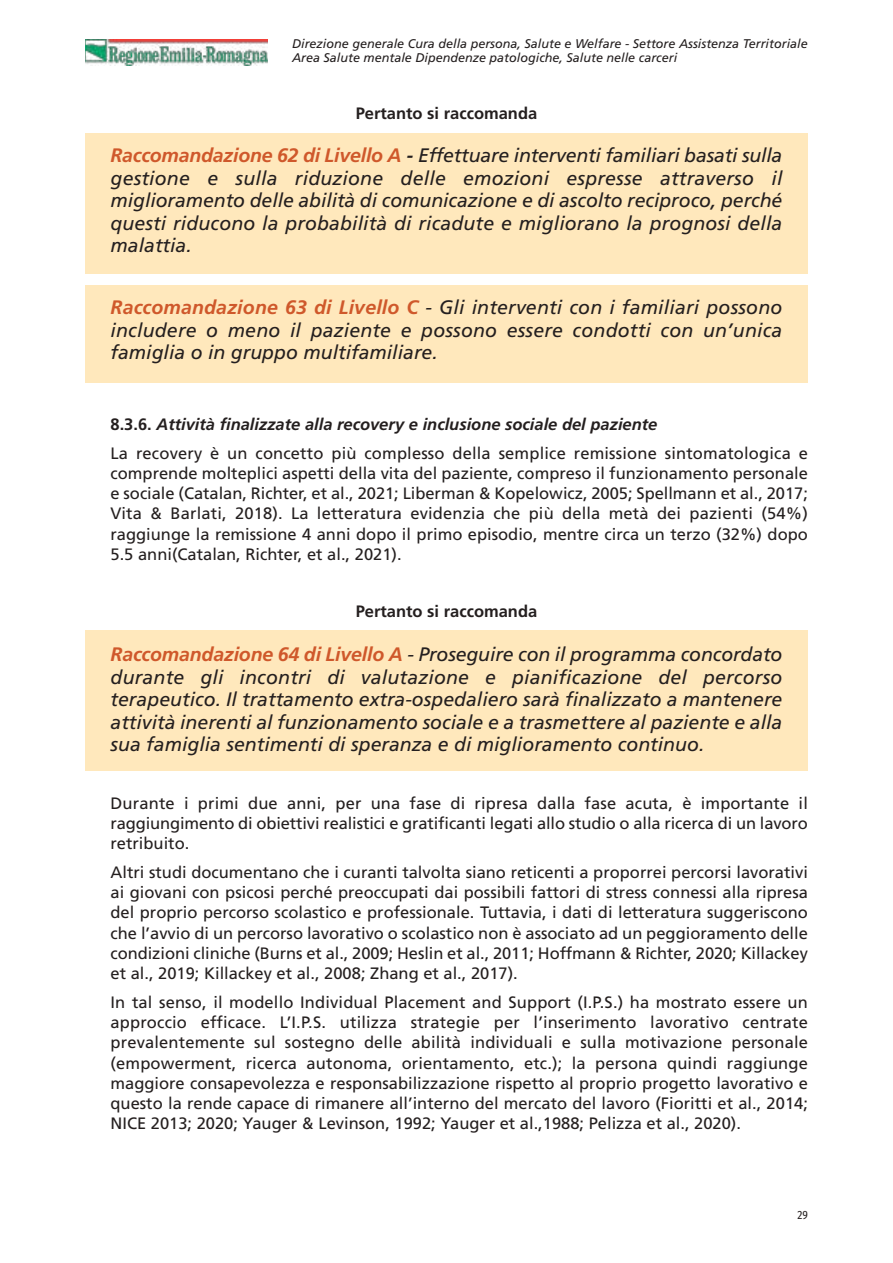
<style>
.page{position:relative;width:893px;height:1263px;background:#fff}
.page>*{position:absolute;margin:0;border:0;box-sizing:border-box;transform-origin:0 0}
.t1{font:italic 19.5px/22.5px "Frutiger";color:#241f1f;text-align:justify}
.t2{font:16.5px/20.2px "Frutiger";color:#241f1f;text-align:justify}
.t3{font:700 16.5px "Frutiger";color:#241f1f}
.t4{font:italic 12.6px/14.2px "Frutiger";color:#241f1f}
.t5{font:12px "Fira Sans Condensed";color:#241f1f}
.s1{font-weight:700;color:#cf582b}
.s2{font-weight:700}
.s3{font-weight:700;font-style:italic}
</style>
<div class="page">
<div style="left:85px;top:630px;width:723px;height:140px;background:#ffe8bc"></div>
<div style="left:85px;top:285px;width:723px;height:98px;background:#ffe8bc"></div>
<div style="left:85px;top:133px;width:723px;height:141px;background:#ffe8bc"></div>
<img style="left:85px;top:39px;width:182px;height:26px">
<p class="t4" style="left:292px;top:37px;width:517px">Direzione generale Cura della persona, Salute e Welfare - Settore Assistenza Territoriale<br>Area Salute mentale Dipendenze patologiche, Salute nelle carceri</p>
<p class="t3" style="left:356px;top:106px;width:183px">Pertanto si raccomanda</p>
<p class="t1" style="left:111px;top:146px;width:673px"><span class="s1">Raccomandazione 62 di Livello A</span> <span class="s2">-</span> Effettuare interventi familiari basati sulla gestione e sulla riduzione delle emozioni espresse attraverso il miglioramento delle abilità di comunicazione e di ascolto reciproco, perché questi riducono la probabilità di ricadute e migliorano la prognosi della malattia.</p>
<p class="t1" style="left:111px;top:298px;width:673px"><span class="s1">Raccomandazione 63 di Livello C</span> - Gli interventi con i familiari possono includere o meno il paziente e possono essere condotti con un’unica famiglia o in gruppo multifamiliare.</p>
<p class="t2" style="left:111px;top:411px;width:699px;line-height:28.8px"><span class="s2">8.3.6.</span> <span class="s3">Attività finalizzate alla recovery e inclusione sociale del paziente<br></span>La recovery è un concetto più complesso della semplice remissione sintomatologica e</p>
<p class="t2" style="left:111px;top:464px;width:699px">comprende molteplici aspetti della vita del paziente, compreso il funzionamento personale e sociale (Catalan, Richter, et al., 2021; Liberman &amp; Kopelowicz, 2005; Spellmann et al., 2017; Vita &amp; Barlati, 2018). La letteratura evidenzia che più della metà dei pazienti (54%) raggiunge la remissione 4 anni dopo il primo episodio, mentre circa un terzo (32%) dopo 5.5 anni(Catalan, Richter, et al., 2021).</p>
<p class="t3" style="left:356px;top:605px;width:183px">Pertanto si raccomanda</p>
<p class="t1" style="left:111px;top:644px;width:673px"><span class="s1">Raccomandazione 64 di Livello A</span> - Proseguire con il programma concordato durante gli incontri di valutazione e pianificazione del percorso terapeutico. Il trattamento extra-ospedaliero sarà finalizzato a mantenere attività inerenti al funzionamento sociale e a trasmettere al paziente e alla sua famiglia sentimenti di speranza e di miglioramento continuo.</p>
<p class="t2" style="left:111px;top:794px;width:699px">Durante i primi due anni, per una fase di ripresa dalla fase acuta, è importante il raggiungimento di obiettivi realistici e gratificanti legati allo studio o alla ricerca di un lavoro retribuito.</p>
<p class="t2" style="left:111px;top:863px;width:699px">Altri studi documentano che i curanti talvolta siano reticenti a proporrei percorsi lavorativi ai giovani con psicosi perché preoccupati dai possibili fattori di stress connessi alla ripresa del proprio percorso scolastico e professionale. Tuttavia, i dati di letteratura suggeriscono che l’avvio di un percorso lavorativo o scolastico non è associato ad un peggioramento delle condizioni cliniche (Burns et al., 2009; Heslin et al., 2011; Hoffmann &amp; Richter, 2020; Killackey et al., 2019; Killackey et al., 2008; Zhang et al., 2017).</p>
<p class="t2" style="left:111px;top:993px;width:699px">In tal senso, il modello Individual Placement and Support (I.P.S.) ha mostrato essere un approccio efficace. L’I.P.S. utilizza strategie per l’inserimento lavorativo centrate prevalentemente sul sostegno delle abilità individuali e sulla motivazione personale (empowerment, ricerca autonoma, orientamento, etc.); la persona quindi raggiunge maggiore consapevolezza e responsabilizzazione rispetto al proprio progetto lavorativo e questo la rende capace di rimanere all’interno del mercato del lavoro (Fioritti et al., 2014; NICE 2013; 2020; Yauger &amp; Levinson, 1992; Yauger et al.,1988; Pelizza et al., 2020).</p>
<p class="t5" style="left:797px;top:1206px;width:12px">29</p>
</div>
